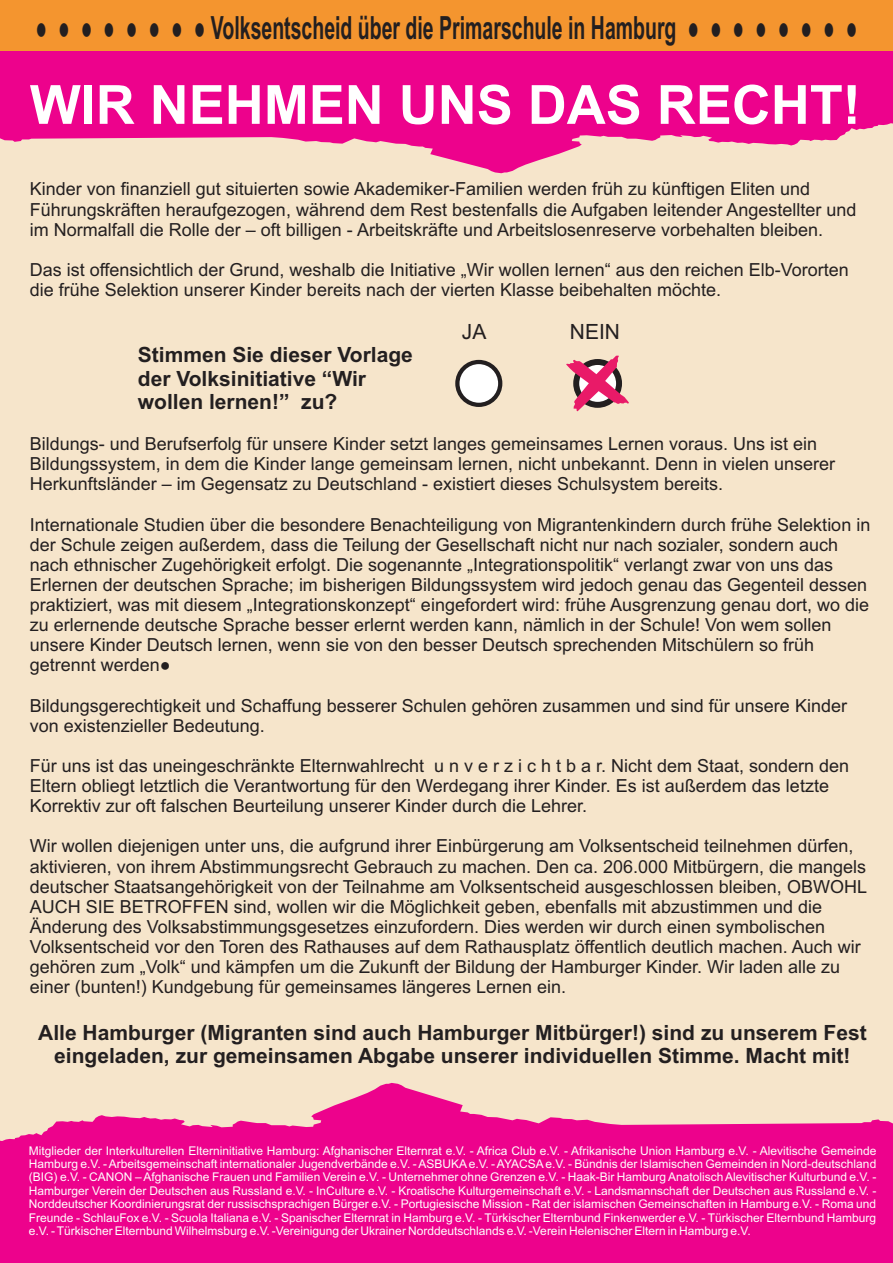
<style>
.page{position:relative;width:893px;height:1263px;background:#f6e5cb}
.page>*{position:absolute;margin:0;border:0;box-sizing:border-box;transform-origin:0 0}
.t1{font:700 54px "Arial";color:#fff}
.t2{font:700 31.95px "Arial";color:#231f20;scale:.61 1}
.t3{font:700 21px/23.4px "Arial";color:#231f20}
.t4{font:21px "Arial";color:#231f20}
.t5{font:18px/20.1px "Arial";color:#231f20}
.t6{font:12px/13.4px "Arial";color:#fff;text-align:justify}
.s1{font-weight:400}
</style>
<div class="page">
<svg style="left:0;top:51px;width:893px;height:122px;fill:#ed028c"></svg>
<div style="left:0;top:0;width:893px;height:51px;background:#f4952f"></div>
<svg style="left:566px;top:356px;width:63px;height:55px"></svg>
<svg style="left:455px;top:360px;width:47px;height:47px;background:#b9b7b7"></svg>
<svg style="left:0;top:1083px;width:893px;height:180px;fill:#ed028c"></svg>
<h2 class="t2" style="left:35px;top:16px;width:1347px"><span class="s1">? ? ? ? ? ? ? ?</span> Volksentscheid über die Primarschule in Hamburg <span class="s1">? ? ? ? ? ? ? ?</span></h2>
<h1 class="t1" style="left:30px;top:85px;width:832px">WIR NEHMEN UNS DAS RECHT!</h1>
<p class="t5" style="left:30px;top:181px;width:828px">Kinder von finanziell gut situierten sowie Akademiker-Familien werden früh zu künftigen Eliten und<br>Führungskräften heraufgezogen, während dem Rest bestenfalls die Aufgaben leitender Angestellter und im Normalfall die Rolle der – oft billigen - Arbeitskräfte und Arbeitslosenreserve vorbehalten bleiben.</p>
<p class="t5" style="left:30px;top:261px;width:821px">Das ist offensichtlich der Grund, weshalb die Initiative „Wir wollen lernen“ aus den reichen Elb-Vororten die frühe Selektion unserer Kinder bereits nach der vierten Klasse beibehalten möchte.</p>
<p class="t4" style="left:462px;top:324px;width:26px">JA</p>
<p class="t4" style="left:570px;top:324px;width:52px">NEIN</p>
<p class="t3" style="left:138px;top:345px;width:277px">Stimmen Sie dieser Vorlage der Volksinitiative “Wir wollen lernen!” zu?</p>
<p class="t5" style="left:30px;top:435px;width:807px">Bildungs- und Berufserfolg für unsere Kinder setzt langes gemeinsames Lernen voraus. Uns ist ein<br>Bildungssystem, in dem die Kinder lange gemeinsam lernen, nicht unbekannt. Denn in vielen unserer<br>Herkunftsländer – im Gegensatz zu Deutschland - existiert dieses Schulsystem bereits.</p>
<p class="t5" style="left:30px;top:516px;width:842px">Internationale Studien über die besondere Benachteiligung von Migrantenkindern durch frühe Selektion in der Schule zeigen außerdem, dass die Teilung der Gesellschaft nicht nur nach sozialer, sondern auch nach ethnischer Zugehörigkeit erfolgt. Die sogenannte „Integrationspolitik“ verlangt zwar von uns das Erlernen der deutschen Sprache; im bisherigen Bildungssystem wird jedoch genau das Gegenteil dessen praktiziert, was mit diesem „Integrationskonzept“ eingefordert wird: frühe Ausgrenzung genau dort, wo die zu erlernende deutsche Sprache besser erlernt werden kann, nämlich in der Schule! Von wem sollen unsere Kinder Deutsch lernen, wenn sie von den besser Deutsch sprechenden Mitschülern so früh getrennt werden?</p>
<p class="t5" style="left:30px;top:697px;width:819px">Bildungsgerechtigkeit und Schaffung besserer Schulen gehören zusammen und sind für unsere Kinder von existenzieller Bedeutung.</p>
<p class="t5" style="left:30px;top:757px;width:821px">Für uns ist das uneingeschränkte Elternwahlrecht u n v e r z i c h t b a r. Nicht dem Staat, sondern den<br>Eltern obliegt letztlich die Verantwortung für den Werdegang ihrer Kinder. Es ist außerdem das letzte<br>Korrektiv zur oft falschen Beurteilung unserer Kinder durch die Lehrer.</p>
<p class="t5" style="left:30px;top:838px;width:839px">Wir wollen diejenigen unter uns, die aufgrund ihrer Einbürgerung am Volksentscheid teilnehmen dürfen, aktivieren, von ihrem Abstimmungsrecht Gebrauch zu machen. Den ca. 206.000 Mitbürgern, die mangels deutscher Staatsangehörigkeit von der Teilnahme am Volksentscheid ausgeschlossen bleiben, OBWOHL AUCH SIE BETROFFEN sind, wollen wir die Möglichkeit geben, ebenfalls mit abzustimmen und die Änderung des Volksabstimmungsgesetzes einzufordern. Dies werden wir durch einen symbolischen Volksentscheid vor den Toren des Rathauses auf dem Rathausplatz öffentlich deutlich machen. Auch wir gehören zum „Volk“ und kämpfen um die Zukunft der Bildung der Hamburger Kinder. Wir laden alle zu einer (bunten!) Kundgebung für gemeinsames längeres Lernen ein.</p>
<p class="t3" style="left:38px;top:1022px;width:830px;text-align:center">Alle Hamburger (Migranten sind auch Hamburger Mitbürger!) sind zu unserem Fest eingeladen, zur gemeinsamen Abgabe unserer individuellen Stimme. Macht mit!</p>
<p class="t6" style="left:29px;top:1145px;width:849px">Mitglieder der Interkulturellen Elterninitiative Hamburg: Afghanischer Elternrat e.V. - Africa Club e.V. - Afrikanische Union Hamburg e.V. - Alevitische Gemeinde Hamburg e.V. - Arbeitsgemeinschaft internationaler Jugendverbände e.V. - ASBUKAe.V. - AYACSAe.V. - Bündnis der Islamischen Gemeinden in Nord-deutschland (BIG) e.V. - CANON – Afghanische Frauen und Familien Verein e.V. - Unternehmer ohne Grenzen e.V. - Haak-Bir Hamburg Anatolisch Alevitischer Kulturbund e.V. - Hamburger Verein der Deutschen aus Russland e.V. - InCulture e.V. - Kroatische Kulturgemeinschaft e.V. - Landsmannschaft der Deutschen aus Russland e.V. - Norddeutscher Koordinierungsrat der russischsprachigen Bürger e.V. - Portugiesische Mission - Rat der islamischen Gemeinschaften in Hamburg e.V. - Roma und Freunde - SchlauFox e.V. - Scuola Italiana e.V. - Spanischer Elternrat in Hamburg e.V. - Türkischer Elternbund Finkenwerder e.V. - Türkischer Elternbund Hamburg e.V. - Türkischer Elternbund Wilhelmsburg e.V. -Vereinigung der Ukrainer Norddeutschlands e.V. -Verein Helenischer Eltern in Hamburg e.V.</p>
</div>
